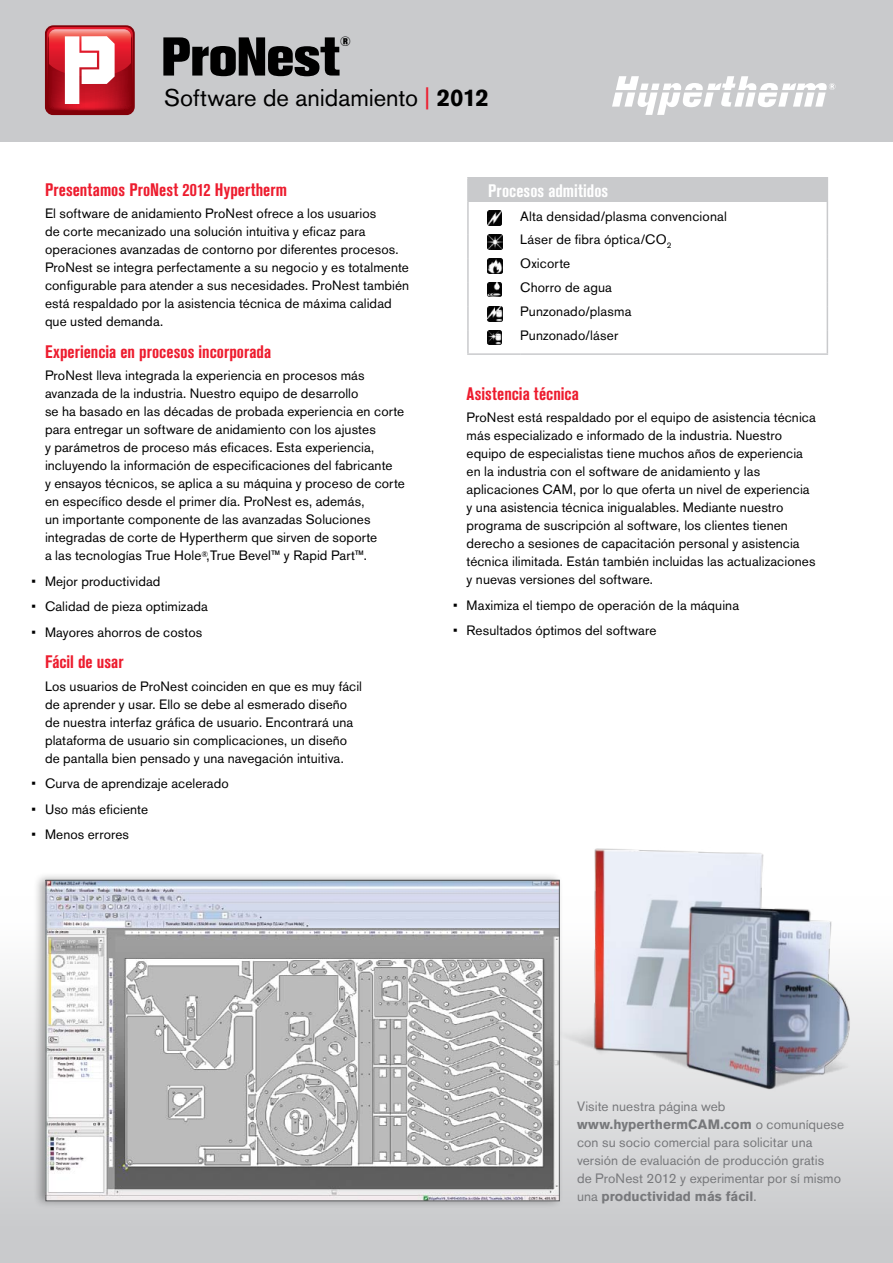
<style>
.page{position:relative;width:893px;height:1263px;background:#fff}
.page>*{position:absolute;margin:0;border:0;box-sizing:border-box;transform-origin:0 0}
.t1{font:800 54px "Akzidenz Grotesk Pro";color:#000}
.t2{font:24px "Akzidenz Grotesk Pro";color:#000}
.t3{font:700 condensed 18px "Akzidenz Grotesk Pro";color:#ed1c2e}
.t4{font:700 condensed 18px "Akzidenz Grotesk Pro";letter-spacing:.005em;color:#fff}
.t5{font:13.5px/18px "Akzidenz Grotesk Pro";letter-spacing:.005em;color:#000}
.t6{font:13.5px/18px "Akzidenz Grotesk Pro";letter-spacing:.005em;color:#77787b}
.t7{font:800 13.5px "Akzidenz Grotesk Pro";color:#000}
.s1{color:#ed1c2e}
.s2{font-weight:700}
</style>
<div class="page">
<div style="left:0;top:0;width:893px;height:141px;background:#c9cacc"></div>
<svg style="left:612px;top:76px;width:223px;height:39px"></svg>
<div style="left:0;top:896px;width:893px;height:367px;background:linear-gradient(to bottom,#fff,#c4c6c8)"></div>
<svg style="left:45px;top:25px;width:90px;height:90px;background:#cf6269"></svg>
<img style="left:563px;top:848px;width:330px;height:272px">
<div style="left:32px;top:871px;width:531px;height:338px;background:#000;opacity:.33"></div>
<img style="left:48px;top:882px;width:510px;height:317px">
<div style="left:46px;top:880px;width:514px;height:321px;border:1px solid #58595b"></div>
<div style="left:468px;top:178px;width:359px;height:24px;background:#c9cacc"></div>
<svg style="left:827px;top:179px;width:1px;height:23px"></svg>
<hr style="left:467px;top:179px;width:2px;height:23px;background:#c9cacc">
<hr style="left:467px;top:330px;width:2px;height:23px;background:#c9cacc">
<hr style="left:467px;top:177px;width:53px;height:2px;background:#c9cacc">
<hr style="left:520px;top:177px;width:308px;height:2px;background:#c9cacc">
<hr style="left:467px;top:202px;width:2px;height:32px;background:#c9cacc">
<hr style="left:827px;top:202px;width:1px;height:32px;background:#c9cacc">
<hr style="left:467px;top:234px;width:2px;height:24px;background:#c9cacc">
<hr style="left:467px;top:258px;width:2px;height:24px;background:#c9cacc">
<hr style="left:467px;top:282px;width:2px;height:24px;background:#c9cacc">
<hr style="left:467px;top:306px;width:2px;height:24px;background:#c9cacc">
<svg style="left:827px;top:234px;width:1px;height:119px"></svg>
<hr style="left:467px;top:353px;width:53px;height:2px;background:#c9cacc">
<hr style="left:520px;top:353px;width:308px;height:2px;background:#c9cacc">
<img style="left:487px;top:211px;width:15px;height:14px">
<img style="left:487px;top:234px;width:15px;height:15px">
<img style="left:487px;top:258px;width:15px;height:15px">
<img style="left:487px;top:282px;width:15px;height:15px">
<img style="left:487px;top:306px;width:15px;height:15px">
<img style="left:487px;top:330px;width:15px;height:15px">
<h1 class="t1" style="left:161px;top:22px;width:180px">ProNest</h1>
<p class="t7" style="left:340px;top:32px;width:13px">®</p>
<h2 class="t2" style="left:164px;top:82px;width:326px">Software de anidamiento <span class="s1">|</span> <span class="s2">2012</span></h2>
<h3 class="t3" style="left:45px;top:178px;width:244px">Presentamos ProNest 2012 Hypertherm</h3>
<p class="t5" style="left:45px;top:204px;width:366px">El software de anidamiento ProNest ofrece a los usuarios<br>de corte mecanizado una solución intuitiva y eficaz para operaciones avanzadas de contorno por diferentes procesos.<br>ProNest se integra perfectamente a su negocio y es totalmente configurable para atender a sus necesidades. ProNest también está respaldado por la asistencia técnica de máxima calidad que usted demanda.</p>
<h3 class="t3" style="left:45px;top:340px;width:228px">Experiencia en procesos incorporada</h3>
<p class="t5" style="left:45px;top:366px;width:361px">ProNest lleva integrada la experiencia en procesos más avanzada de la industria. Nuestro equipo de desarrollo<br>se ha basado en las décadas de probada experiencia en corte para entregar un software de anidamiento con los ajustes<br>y parámetros de proceso más eficaces. Esta experiencia, incluyendo la información de especificaciones del fabricante<br>y ensayos técnicos, se aplica a su máquina y proceso de corte en específico desde el primer día. ProNest es, además,<br>un importante componente de las avanzadas Soluciones integradas de corte de Hypertherm que sirven de soporte<br>a las tecnologías True Hole<sup>®</sup>,True Bevel™ y Rapid Part™.</p>
<p class="t5" style="left:31px;top:572px;width:131px">• Mejor productividad</p>
<p class="t5" style="left:31px;top:597px;width:178px">• Calidad de pieza optimizada</p>
<p class="t5" style="left:31px;top:623px;width:172px">• Mayores ahorros de costos</p>
<h3 class="t3" style="left:45px;top:650px;width:80px">Fácil de usar</h3>
<p class="t5" style="left:45px;top:677px;width:319px">Los usuarios de ProNest coinciden en que es muy fácil de aprender y usar. Ello se debe al esmerado diseño de nuestra interfaz gráfica de usuario. Encontrará una plataforma de usuario sin complicaciones, un diseño de pantalla bien pensado y una navegación intuitiva.</p>
<p class="t5" style="left:32px;top:774px;width:199px">• Curva de aprendizaje acelerado</p>
<p class="t5" style="left:32px;top:800px;width:118px">• Uso más eficiente</p>
<p class="t5" style="left:32px;top:825px;width:99px">• Menos errores</p>
<h3 class="t4" style="left:488px;top:179px;width:122px">Procesos admitidos</h3>
<p class="t5" style="left:520px;top:204px;width:208px;line-height:23.9px">Alta densidad/plasma convencional<br>Láser de fibra óptica/CO<sub>2<br></sub>Oxicorte<br>Chorro de agua<br>Punzonado/plasma<br>Punzonado/láser</p>
<h3 class="t3" style="left:466px;top:382px;width:114px">Asistencia técnica</h3>
<p class="t5" style="left:466px;top:408px;width:351px">ProNest está respaldado por el equipo de asistencia técnica más especializado e informado de la industria. Nuestro equipo de especialistas tiene muchos años de experiencia en la industria con el software de anidamiento y las aplicaciones CAM, por lo que oferta un nivel de experiencia y una asistencia técnica inigualables. Mediante nuestro programa de suscripción al software, los clientes tienen derecho a sesiones de capacitación personal y asistencia técnica ilimitada. Están también incluidas las actualizaciones y nuevas versiones del software.</p>
<p class="t5" style="left:453px;top:596px;width:288px">• Maximiza el tiempo de operación de la máquina</p>
<p class="t5" style="left:453px;top:621px;width:205px">• Resultados óptimos del software</p>
<p class="t6" style="left:577px;top:1097px;width:269px">Visite nuestra página web <span class="s2">www.hyperthermCAM.com</span> o comuníquese con su socio comercial para solicitar una versión de evaluación de producción gratis<br>de ProNest 2012 y experimentar por sí mismo una <span class="s2">productividad más fácil</span>.</p>
</div>
